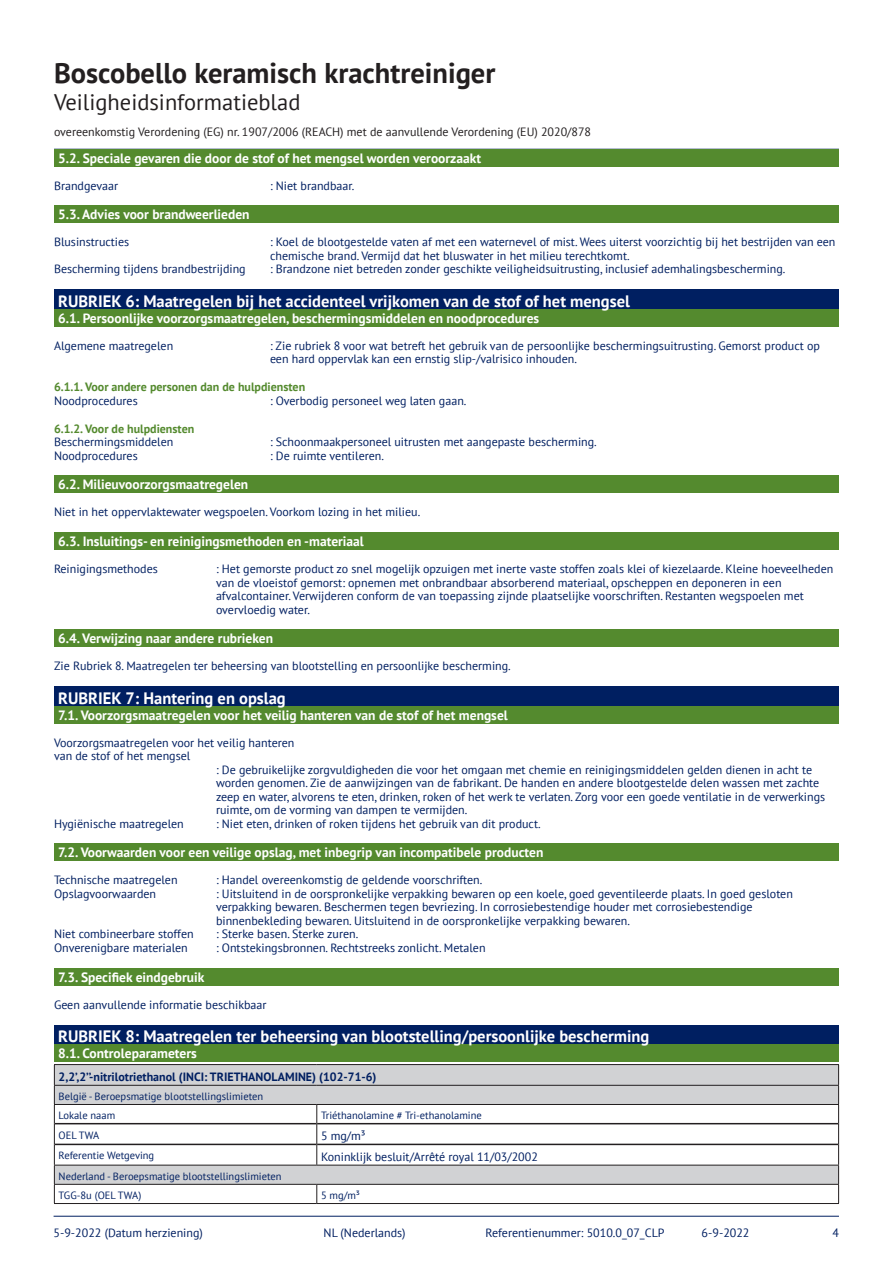
<style>
.page{position:relative;width:893px;height:1263px;background:#fff}
.page>*{position:absolute;margin:0;border:0;box-sizing:border-box;transform-origin:0 0}
.t1{font:700 28.5px "PT Sans";color:#231f20}
.t2{font:22.5px "PT Sans";color:#231f20}
.t3{font:700 16.5px "PT Sans";color:#fff}
.t4{font:700 13.5px "PT Sans";color:#fff}
.t5{font:12px/13.5px "PT Sans";color:#001f61}
.t6{font:12px "PT Sans";color:#231f20}
.t7{font:700 12px "PT Sans";color:#548a2e}
.t8{font:700 12px "PT Sans";color:#001f61}
.t9{font:10.5px/19.2px "PT Sans";color:#001f61}
</style>
<div class="page">
<hr style="left:54px;top:1216px;width:785px;height:1px;background:#001f61">
<div style="left:54px;top:149px;width:785px;height:17px;background:#548a2e"></div>
<div style="left:54px;top:206px;width:785px;height:17px;background:#548a2e"></div>
<div style="left:54px;top:290px;width:785px;height:21px;background:#001f61"></div>
<div style="left:54px;top:309px;width:785px;height:17px;background:#548a2e"></div>
<div style="left:54px;top:476px;width:785px;height:17px;background:#548a2e"></div>
<div style="left:54px;top:532px;width:785px;height:18px;background:#548a2e"></div>
<div style="left:54px;top:629px;width:785px;height:18px;background:#548a2e"></div>
<div style="left:54px;top:687px;width:785px;height:21px;background:#001f61"></div>
<div style="left:54px;top:706px;width:785px;height:17px;background:#548a2e"></div>
<div style="left:54px;top:844px;width:785px;height:17px;background:#548a2e"></div>
<div style="left:54px;top:968px;width:785px;height:17px;background:#548a2e"></div>
<div style="left:54px;top:1025px;width:785px;height:21px;background:#001f61"></div>
<div style="left:54px;top:1044px;width:785px;height:18px;background:#548a2e"></div>
<svg style="left:55px;top:1065px;width:783px;height:119px;fill:#d1d2d4"></svg>
<hr style="left:54px;top:1104px;width:263px;height:1px;background:#231f20">
<hr style="left:317px;top:1104px;width:522px;height:1px;background:#231f20">
<hr style="left:54px;top:1184px;width:263px;height:1px;background:#231f20">
<hr style="left:317px;top:1184px;width:522px;height:1px;background:#231f20">
<hr style="left:55px;top:1123px;width:261px;height:1px;background:#231f20">
<hr style="left:317px;top:1123px;width:521px;height:1px;background:#231f20">
<hr style="left:55px;top:1144px;width:261px;height:1px;background:#231f20">
<hr style="left:317px;top:1144px;width:521px;height:1px;background:#231f20">
<svg style="left:316px;top:1105px;width:1px;height:60px"></svg>
<svg style="left:316px;top:1185px;width:1px;height:18px"></svg>
<hr style="left:54px;top:1165px;width:263px;height:1px;background:#231f20">
<hr style="left:317px;top:1165px;width:522px;height:1px;background:#231f20">
<hr style="left:54px;top:1203px;width:263px;height:1px;background:#231f20">
<hr style="left:317px;top:1203px;width:522px;height:1px;background:#231f20">
<hr style="left:54px;top:1064px;width:263px;height:1px;background:#231f20">
<svg style="left:54px;top:1065px;width:1px;height:138px"></svg>
<hr style="left:317px;top:1064px;width:522px;height:1px;background:#231f20">
<svg style="left:838px;top:1065px;width:1px;height:138px"></svg>
<hr style="left:54px;top:1085px;width:263px;height:1px;background:#231f20">
<hr style="left:317px;top:1085px;width:522px;height:1px;background:#231f20">
<h1 class="t1" style="left:54px;top:54px;width:443px">Boscobello keramisch krachtreiniger</h1>
<h2 class="t2" style="left:54px;top:88px;width:248px">Veiligheidsinformatieblad</h2>
<p class="t6" style="left:54px;top:124px;width:539px">overeenkomstig Verordening (EG) nr. 1907/2006 (REACH) met de aanvullende Verordening (EU) 2020/878</p>
<p class="t4" style="left:58px;top:149px;width:424px">5.2. Speciale gevaren die door de stof of het mengsel worden veroorzaakt</p>
<p class="t5" style="left:54px;top:178px;width:66px">Brandgevaar</p>
<p class="t5" style="left:270px;top:178px;width:86px">: Niet brandbaar.</p>
<p class="t4" style="left:58px;top:206px;width:193px">5.3. Advies voor brandweerlieden</p>
<p class="t5" style="left:54px;top:235px;width:77px">Blusinstructies</p>
<p class="t5" style="left:270px;top:235px;width:567px">: Koel de blootgestelde vaten af met een waternevel of mist. Wees uiterst voorzichtig bij het bestrijden van een chemische brand. Vermijd dat het bluswater in het milieu terechtkomt.</p>
<p class="t5" style="left:54px;top:262px;width:193px">Bescherming tijdens brandbestrijding</p>
<p class="t5" style="left:270px;top:262px;width:517px">: Brandzone niet betreden zonder geschikte veiligheidsuitrusting, inclusief ademhalingsbescherming.</p>
<h3 class="t3" style="left:58px;top:290px;width:573px">RUBRIEK 6: Maatregelen bij het accidenteel vrijkomen van de stof of het mengsel</h3>
<p class="t4" style="left:58px;top:309px;width:482px">6.1. Persoonlijke voorzorgsmaatregelen, beschermingsmiddelen en noodprocedures</p>
<p class="t5" style="left:54px;top:339px;width:121px">Algemene maatregelen</p>
<p class="t5" style="left:270px;top:339px;width:551px">: Zie rubriek 8 voor wat betreft het gebruik van de persoonlijke beschermingsuitrusting. Gemorst product op een hard oppervlak kan een ernstig slip-/valrisico inhouden.</p>
<p class="t7" style="left:54px;top:379px;width:253px">6.1.1. Voor andere personen dan de hulpdiensten</p>
<p class="t5" style="left:54px;top:393px;width:85px">Noodprocedures</p>
<p class="t5" style="left:270px;top:393px;width:198px">: Overbodig personeel weg laten gaan.</p>
<p class="t7" style="left:54px;top:420px;width:142px">6.1.2. Voor de hulpdiensten</p>
<p class="t5" style="left:54px;top:435px;width:121px">Beschermingsmiddelen</p>
<p class="t5" style="left:270px;top:435px;width:328px">: Schoonmaakpersoneel uitrusten met aangepaste bescherming.</p>
<p class="t5" style="left:54px;top:448px;width:85px">Noodprocedures</p>
<p class="t5" style="left:270px;top:448px;width:116px">: De ruimte ventileren.</p>
<p class="t4" style="left:58px;top:476px;width:191px">6.2. Milieuvoorzorgsmaatregelen</p>
<p class="t5" style="left:54px;top:505px;width:368px">Niet in het oppervlaktewater wegspoelen. Voorkom lozing in het milieu.</p>
<p class="t4" style="left:58px;top:532px;width:307px">6.3. Insluitings- en reinigingsmethoden en -materiaal</p>
<p class="t5" style="left:54px;top:562px;width:105px">Reinigingsmethodes</p>
<p class="t5" style="left:216px;top:562px;width:619px">: Het gemorste product zo snel mogelijk opzuigen met inerte vaste stoffen zoals klei of kiezelaarde. Kleine hoeveelheden van de vloeistof gemorst: opnemen met onbrandbaar absorberend materiaal, opscheppen en deponeren in een afvalcontainer. Verwijderen conform de van toepassing zijnde plaatselijke voorschriften. Restanten wegspoelen met overvloedig water.</p>
<p class="t4" style="left:58px;top:630px;width:216px">6.4. Verwijzing naar andere rubrieken</p>
<p class="t5" style="left:54px;top:659px;width:458px">Zie Rubriek 8. Maatregelen ter beheersing van blootstelling en persoonlijke bescherming.</p>
<h3 class="t3" style="left:58px;top:687px;width:229px">RUBRIEK 7: Hantering en opslag</h3>
<p class="t4" style="left:58px;top:706px;width:451px">7.1. Voorzorgsmaatregelen voor het veilig hanteren van de stof of het mengsel</p>
<p class="t5" style="left:54px;top:735px;width:242px">Voorzorgsmaatregelen voor het veilig hanteren</p>
<p class="t5" style="left:54px;top:749px;width:138px">van de stof of het mengsel</p>
<p class="t5" style="left:216px;top:762px;width:598px">: De gebruikelijke zorgvuldigheden die voor het omgaan met chemie en reinigingsmiddelen gelden dienen in acht te</p>
<p class="t5" style="left:216px;top:776px;width:605px">worden genomen. Zie de aanwijzingen van de fabrikant. De handen en andere blootgestelde delen wassen met zachte</p>
<p class="t5" style="left:216px;top:789px;width:611px">zeep en water, alvorens te eten, drinken, roken of het werk te verlaten. Zorg voor een goede ventilatie in de verwerkings</p>
<p class="t5" style="left:216px;top:803px;width:253px">ruimte, om de vorming van dampen te vermijden.</p>
<p class="t5" style="left:54px;top:816px;width:131px">Hygiënische maatregelen</p>
<p class="t5" style="left:216px;top:816px;width:326px">: Niet eten, drinken of roken tijdens het gebruik van dit product.</p>
<p class="t4" style="left:58px;top:844px;width:487px">7.2. Voorwaarden voor een veilige opslag, met inbegrip van incompatibele producten</p>
<p class="t5" style="left:54px;top:873px;width:125px">Technische maatregelen</p>
<p class="t5" style="left:216px;top:873px;width:268px">: Handel overeenkomstig de geldende voorschriften.</p>
<p class="t5" style="left:54px;top:887px;width:104px">Opslagvoorwaarden</p>
<p class="t5" style="left:216px;top:887px;width:578px">: Uitsluitend in de oorspronkelijke verpakking bewaren op een koele, goed geventileerde plaats. In goed gesloten verpakking bewaren. Beschermen tegen bevriezing. In corrosiebestendige houder met corrosiebestendige binnenbekleding bewaren. Uitsluitend in de oorspronkelijke verpakking bewaren.</p>
<p class="t5" style="left:54px;top:927px;width:141px">Niet combineerbare stoffen</p>
<p class="t5" style="left:216px;top:927px;width:144px">: Sterke basen. Sterke zuren.</p>
<p class="t5" style="left:54px;top:941px;width:135px">Onverenigbare materialen</p>
<p class="t5" style="left:216px;top:941px;width:271px">: Ontstekingsbronnen. Rechtstreeks zonlicht. Metalen</p>
<p class="t4" style="left:58px;top:968px;width:148px">7.3. Specifiek eindgebruik</p>
<p class="t5" style="left:54px;top:997px;width:214px">Geen aanvullende informatie beschikbaar</p>
<h3 class="t3" style="left:58px;top:1025px;width:593px">RUBRIEK 8: Maatregelen ter beheersing van blootstelling/persoonlijke bescherming</h3>
<p class="t4" style="left:58px;top:1044px;width:140px">8.1. Controleparameters</p>
<p class="t8" style="left:59px;top:1069px;width:319px">2,2’,2’’-nitrilotriethanol (INCI: TRIETHANOLAMINE) (102-71-6)</p>
<p class="t9" style="left:59px;top:1087px;width:206px">België - Beroepsmatige blootstellingslimieten<br>Lokale naam</p>
<p class="t9" style="left:321px;top:1106px;width:162px">Triéthanolamine # Tri-ethanolamine</p>
<p class="t9" style="left:59px;top:1125px;width:42px">OEL TWA</p>
<p class="t5" style="left:321px;top:1129px;width:46px">5 mg/m³</p>
<p class="t9" style="left:59px;top:1146px;width:97px">Referentie Wetgeving</p>
<p class="t5" style="left:321px;top:1149px;width:218px">Koninklijk besluit/Arrêté royal 11/03/2002</p>
<p class="t9" style="left:59px;top:1166px;width:224px">Nederland - Beroepsmatige blootstellingslimieten<br>TGG-8u (OEL TWA)</p>
<p class="t9" style="left:321px;top:1186px;width:41px">5 mg/m³</p>
<p class="t5" style="left:54px;top:1226px;width:151px">5-9-2022 (Datum herziening)</p>
<p class="t5" style="left:324px;top:1226px;width:84px">NL (Nederlands)</p>
<p class="t5" style="left:486px;top:1226px;width:181px">Referentienummer: 5010.0_07_CLP</p>
<p class="t5" style="left:702px;top:1226px;width:49px">6-9-2022</p>
<p class="t5" style="left:832px;top:1226px;width:8px">4</p>
</div>
